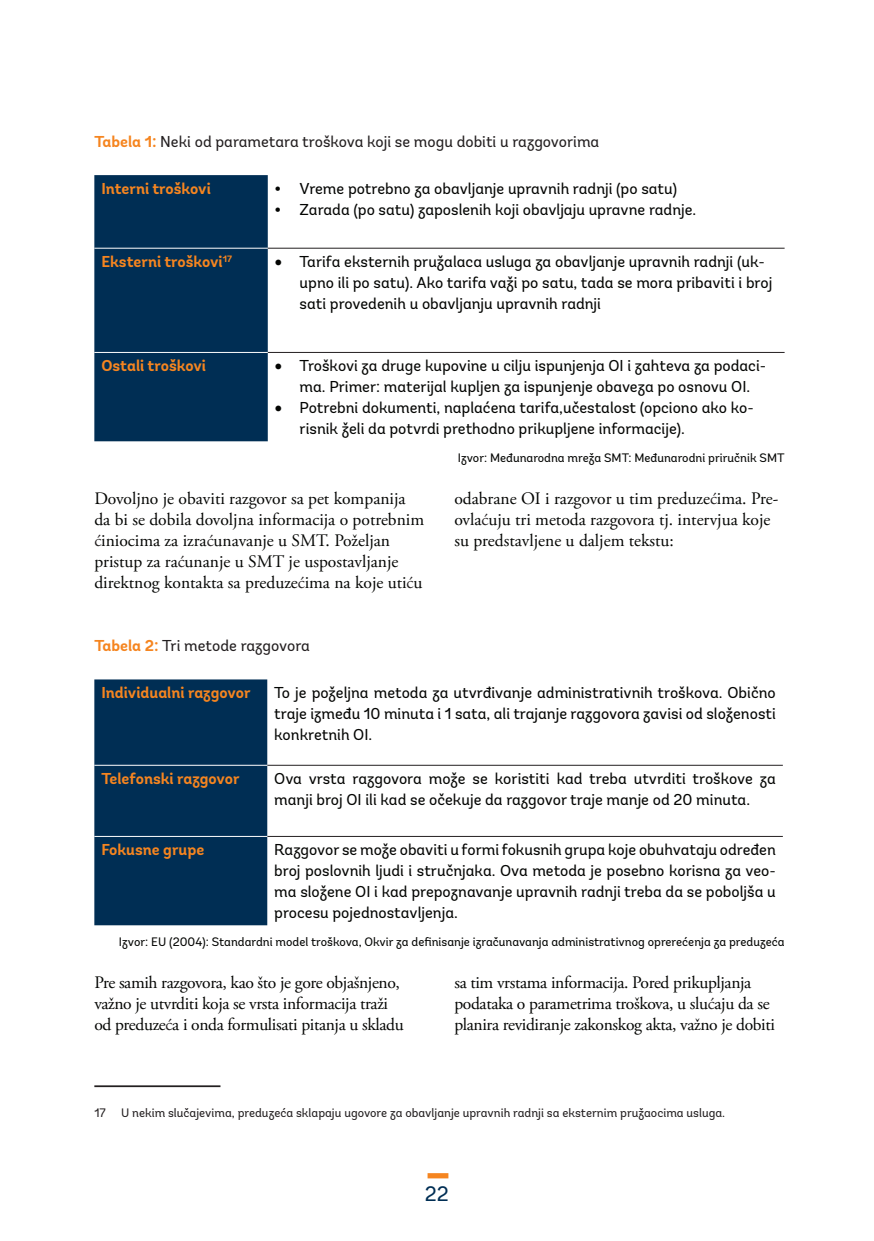
<style>
.page{position:relative;width:874px;height:1241px;background:#fff}
.page>*{position:absolute;margin:0;border:0;box-sizing:border-box;transform-origin:0 0}
.t1{font:21px "Andes";color:#002e54}
.t2{font:17.5px/21px "Adobe Garamond Pro";letter-spacing:-.005em;color:#040503}
.t3{font:15.75px/21px "Andes";color:#040503}
.t4{font:700 15.75px "Andes";color:#f58520}
.t5{font:15.75px "Andes";color:#231f20}
.t6{font:12.25px "Andes";color:#040503}
.t7{font:12.25px "Andes";color:#231f20}
.s1{font-weight:700;color:#f58520}
.s2{font-family:"Adobe Garamond Pro"}
.s3{color:#231f20}
</style>
<div class="page">
<svg style="left:427px;top:1173px;width:21px;height:5px"></svg>
<div style="left:94px;top:175px;width:174px;height:266px;background:#002e54"></div>
<hr style="left:268px;top:248px;width:516px;height:1px;background:#231f20">
<hr style="left:268px;top:352px;width:516px;height:1px;background:#231f20">
<hr style="left:94px;top:248px;width:174px;height:1px;background:#fff">
<hr style="left:94px;top:352px;width:174px;height:1px;background:#fff">
<hr style="left:94px;top:1085px;width:126px;height:1px;background:#231f20">
<div style="left:94px;top:679px;width:173px;height:246px;background:#002e54"></div>
<hr style="left:267px;top:764px;width:515px;height:1px;background:#231f20">
<hr style="left:267px;top:835px;width:515px;height:1px;background:#231f20">
<hr style="left:94px;top:764px;width:173px;height:1px;background:#fff">
<hr style="left:94px;top:835px;width:173px;height:1px;background:#fff">
<p class="t5" style="left:94px;top:132px;width:506px"><span class="s1">Tabela 1:</span> Neki od parametara troškova koji se mogu dobiti u razgovorima</p>
<p class="t4" style="left:101px;top:179px;width:111px">Interni troškovi</p>
<p class="t3" style="left:275px;top:178px;width:403px"><span class="s2">•</span> Vreme potrebno za obavljanje upravnih radnji (po satu)</p>
<p class="t3" style="left:275px;top:199px;width:423px"><span class="s2">•</span> Zarada (po satu) zaposlenih koji obavljaju upravne radnje.</p>
<p class="t4" style="left:101px;top:252px;width:132px">Eksterni troškovi<sup>17</sup></p>
<p class="t3" style="left:299px;top:251px;width:474px;text-indent:-25px">• Tarifa eksternih pružalaca usluga za obavljanje upravnih radnji (uk&shy;upno ili po satu). Ako tarifa važi po satu, tada se mora pribaviti i broj sati provedenih u obavljanju upravnih radnji</p>
<p class="t4" style="left:101px;top:356px;width:106px">Ostali troškovi</p>
<p class="t3" style="left:275px;top:355px;width:492px;text-align:center">• Troškovi za druge kupovine u cilju ispunjenja OI i zahteva za podaci&shy;ma. Primer: materijal kupljen za ispunjenje obaveza po osnovu OI.</p>
<p class="t3" style="left:299px;top:397px;width:455px;text-indent:-25px">• Potrebni dokumenti, naplaćena tarifa,učestalost (opciono ako ko&shy;risnik želi da potvrdi prethodno prikupljene informacije).</p>
<p class="t6" style="left:457px;top:450px;width:328px">Izvor: Međunarodna mreža SMT: Međunarodni priručnik SMT</p>
<p class="t2" style="left:94px;top:489px;width:331px">Dovoljno je obaviti razgovor sa pet kompanija da bi se dobila dovoljna informacija o potrebnim <span class="s3">ć</span>iniocima za izra<span class="s3">ć</span>unavanje u SMT. Poželjan pristup za ra<span class="s3">ć</span>unanje u SMT je uspostavljanje direktnog kontakta sa preduze<span class="s3">ć</span>ima na koje uti<span class="s3">ć</span>u</p>
<p class="t2" style="left:454px;top:489px;width:325px">odabrane OI i razgovor u tim preduze<span class="s3">ć</span>ima. Pre&shy;ovla<span class="s3">ć</span>uju tri metoda razgovora tj. intervjua koje su predstavljene u daljem tekstu:</p>
<p class="t5" style="left:94px;top:636px;width:217px"><span class="s1">Tabela 2:</span> Tri metode razgovora</p>
<p class="t4" style="left:101px;top:683px;width:151px">Individualni razgovor</p>
<p class="t3" style="left:274px;top:682px;width:503px;text-align:justify">To je poželjna metoda za utvrđivanje administrativnih troškova. Obično traje između 10 minuta i 1 sata, ali trajanje razgovora zavisi od složenosti konkretnih OI.</p>
<p class="t4" style="left:101px;top:768px;width:140px">Telefonski razgovor</p>
<p class="t3" style="left:274px;top:768px;width:503px">Ova vrsta razgovora može se koristiti kad treba utvrditi troškove za manji broj OI ili kad se očekuje da razgovor traje manje od 20 minuta.</p>
<p class="t4" style="left:101px;top:839px;width:104px">Fokusne grupe</p>
<p class="t3" style="left:274px;top:839px;width:503px;text-align:justify">Razgovor se može obaviti u formi fokusnih grupa koje obuhvataju određen broj poslovnih ljudi i stručnjaka. Ova metoda je posebno korisna za veo&shy;ma složene OI i kad prepoznavanje upravnih radnji treba da se poboljša u procesu pojednostavljenja.</p>
<p class="t6" style="left:119px;top:933px;width:666px">Izvor: EU (2004): Standardni model troškova, Okvir za definisanje izračunavanja administrativnog oprerećenja za preduzeća</p>
<p class="t2" style="left:94px;top:972px;width:311px">Pre samih razgovora, kao što je gore objašnjeno, važno je utvrditi koja se vrsta informacija traži od preduze<span class="s3">ć</span>a i onda formulisati pitanja u skladu</p>
<p class="t2" style="left:454px;top:972px;width:322px">sa tim vrstama informacija. Pored prikupljanja podataka o parametrima troškova, u slu<span class="s3">ć</span>aju da se planira revidiranje zakonskog akta, važno je dobiti</p>
<p class="t7" style="left:94px;top:1104px;width:632px">17 U nekim slučajevima, preduzeća sklapaju ugovore za obavljanje upravnih radnji sa eksternim pružaocima usluga.</p>
<h1 class="t1" style="left:425px;top:1180px;width:26px">22</h1>
</div>
